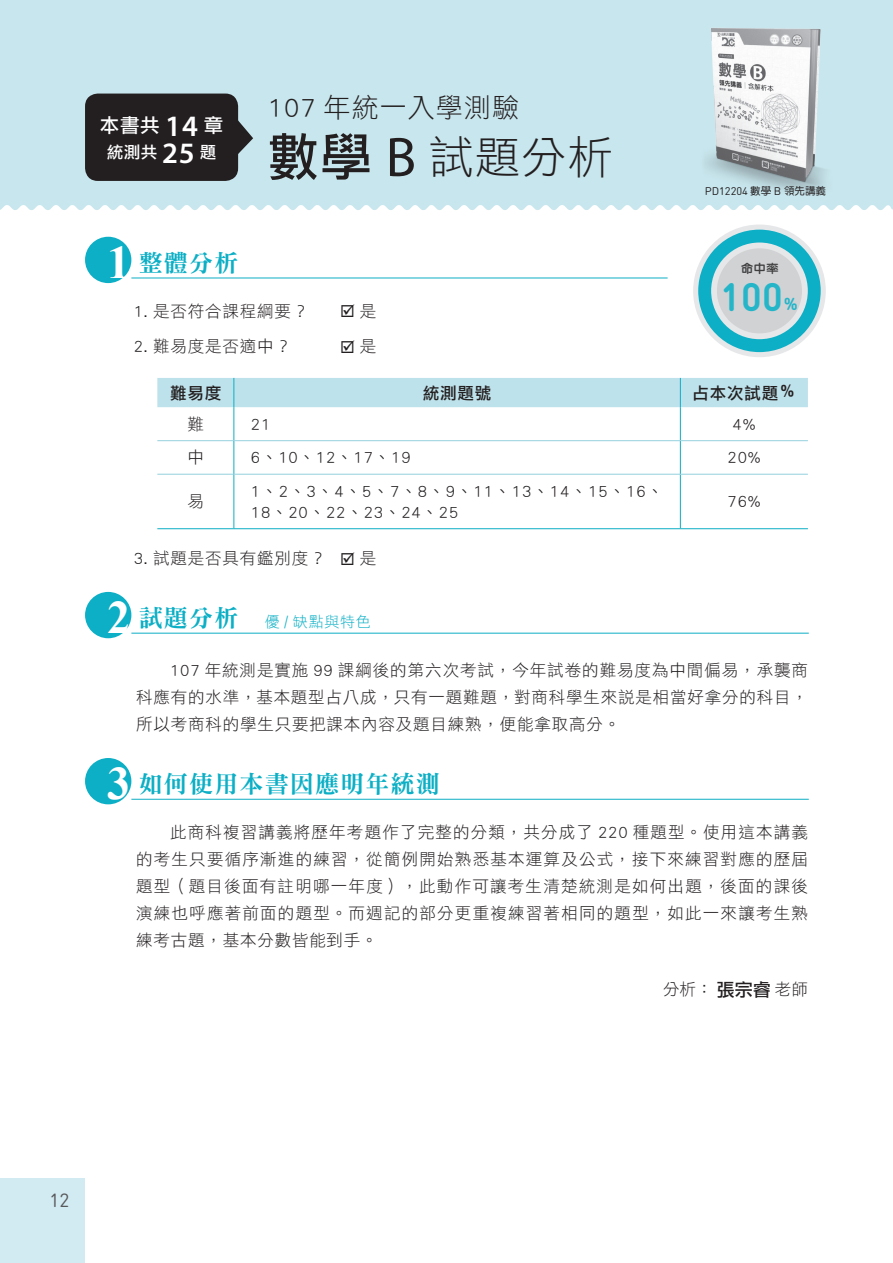
<style>
.page{position:relative;width:893px;height:1263px;background:#fff}
.page>*{position:absolute;margin:0;border:0;box-sizing:border-box;transform-origin:0 0}
.t1{font:45px "DF Li Hei Std W3";color:#231f20}
.t2{font:700 40.35px "Din Round";color:#25b5c9}
.t3{font:27px "DF Li Hei Std W3";letter-spacing:.04em;color:#231f20}
.t4{font:24px "DFN Ming XB HKP BF";letter-spacing:.05em;color:#0cafc5}
.t5{font:19.5px "DF Li Hei Md WIN BF";color:#fff}
.t6{font:18.9px "Din Round";color:#57585a}
.t7{font:700 17.7px "Din Round";color:#25b5c9}
.t8{font:16.5px/27px "DF Li Hei Std W3";letter-spacing:.05em;color:#231f20;text-align:justify}
.t9{font:16.5px "DF Li Hei Md WIN BF";letter-spacing:.05em;color:#231f20}
.t10{font:16.5px "DF Li Hei Md WIN BF";color:#fff}
.t11{font:15px "DF Li Hei Std W3";letter-spacing:.05em;color:#0cafc5}
.t12{font:12px "DF Li Yuan Bd HK BF";color:#3e3e3f}
.t13{font:10.95px "Din Round";color:#231f20}
.s1{font-family:"Myriad Pro";font-weight:600;font-size:29.7px}
.s2{font-family:"DF Li Hei Md WIN BF";font-size:51px}
.s3{font-family:"Myriad Pro";font-size:56.1px}
.s4{font-family:"DF Yuan Md HKP BF";font-size:10.5px}
.s5{font-family:"Times New Roman";font-weight:700;font-size:46.5px;color:#fff}
.s6{font-family:"DFN Ming XB HKP BF";font-size:24px}
.s7{font-family:"DF Li Hei Md WIN BF";font-size:18px}
</style>
<div class="page">
<div style="left:0;top:0;width:892px;height:210px;background:#c8e6ed"></div>
<div style="left:0;top:1178px;width:85px;height:85px;background:#d2eaf1"></div>
<div style="left:693px;top:225px;width:133px;height:132px;background:#e6e7e9;border-radius:50%"></div>
<svg style="left:698px;top:230px;width:123px;height:122px"></svg>
<div style="left:717px;top:248px;width:85px;height:85px;background:#d1d2d4;border-radius:50%"></div>
<img style="left:688px;top:14px;width:154px;height:189px">
<div style="left:85px;top:237px;width:46px;height:46px;background:#0cafc5;border-radius:50%"></div>
<hr style="left:131px;top:278px;width:537px;height:1px;background:#0cafc5">
<div style="left:157px;top:378px;width:651px;height:29px;background:#bee2eb"></div>
<hr style="left:234px;top:407px;width:1px;height:33px;background:#0cafc5">
<hr style="left:680px;top:407px;width:1px;height:33px;background:#0cafc5">
<hr style="left:157px;top:440px;width:77px;height:1px;background:#94d1de">
<hr style="left:234px;top:441px;width:1px;height:33px;background:#0cafc5">
<hr style="left:234px;top:440px;width:446px;height:1px;background:#94d1de">
<hr style="left:680px;top:441px;width:1px;height:33px;background:#0cafc5">
<hr style="left:680px;top:440px;width:128px;height:1px;background:#94d1de">
<hr style="left:157px;top:474px;width:77px;height:1px;background:#94d1de">
<hr style="left:157px;top:528px;width:77px;height:1px;background:#0cafc5">
<hr style="left:234px;top:474px;width:1px;height:54px;background:#0cafc5">
<hr style="left:234px;top:474px;width:446px;height:1px;background:#94d1de">
<hr style="left:234px;top:528px;width:446px;height:1px;background:#0cafc5">
<hr style="left:680px;top:474px;width:1px;height:54px;background:#0cafc5">
<hr style="left:680px;top:474px;width:128px;height:1px;background:#94d1de">
<hr style="left:680px;top:528px;width:128px;height:1px;background:#0cafc5">
<div style="left:85px;top:592px;width:46px;height:46px;background:#0cafc5;border-radius:50%"></div>
<hr style="left:131px;top:633px;width:678px;height:1px;background:#0cafc5">
<div style="left:85px;top:758px;width:46px;height:46px;background:#0cafc5;border-radius:50%"></div>
<hr style="left:131px;top:799px;width:678px;height:1px;background:#0cafc5">
<div style="left:85px;top:94px;width:153px;height:87px;background:#231f20;border-radius:13px"></div>
<svg style="left:238px;top:119px;width:15px;height:36px"></svg>
<svg style="left:892px;top:0;width:1px;height:210px"></svg>
<p class="t5" style="left:100px;top:115px;width:125px">本書共 <span class="s1">14</span> 章</p>
<p class="t10" style="left:107px;top:144px;width:111px">統測共 <span class="s1">25</span> 題</p>
<h3 class="t3" style="left:268px;top:92px;width:253px">107 年統一入學測驗</h3>
<h1 class="t1" style="left:268px;top:132px;width:347px"><span class="s2">數學</span> <span class="s3">B</span> 試題分析</h1>
<p class="t13" style="left:705px;top:183px;width:123px">PD12204 <span class="s4">數學</span> B <span class="s4">領先講義</span></p>
<h3 class="t4" style="left:107px;top:251px;width:133px"><span class="s5">1</span> 整體分析</h3>
<p class="t8" style="left:134px;top:297px;width:176px">1. 是否符合課程綱要？</p>
<p class="t8" style="left:340px;top:297px;width:38px">☑ 是</p>
<p class="t8" style="left:134px;top:333px;width:158px">2. 難易度是否適中？</p>
<p class="t8" style="left:340px;top:333px;width:38px">☑ 是</p>
<p class="t9" style="left:170px;top:384px;width:53px">難易度</p>
<p class="t9" style="left:423px;top:384px;width:70px">統測題號</p>
<p class="t9" style="left:693px;top:384px;width:105px">占本次試題％</p>
<p class="t8" style="left:187px;top:410px;width:18px">難</p>
<p class="t8" style="left:251px;top:410px;width:21px">21</p>
<p class="t8" style="left:733px;top:410px;width:24px">4%</p>
<p class="t8" style="left:187px;top:444px;width:18px">中</p>
<p class="t8" style="left:251px;top:444px;width:161px">6、10、12、17、19</p>
<p class="t8" style="left:728px;top:444px;width:35px">20%</p>
<p class="t8" style="left:187px;top:488px;width:18px">易</p>
<p class="t8" style="left:251px;top:480px;width:414px;line-height:21px">1、2、3、4、5、7、8、9、11、13、14、15、16、<br>18、20、22、23、24、25</p>
<p class="t8" style="left:728px;top:488px;width:35px">76%</p>
<p class="t8" style="left:134px;top:545px;width:244px">3. 試題是否具有鑑別度？ ☑ 是</p>
<p class="t11" style="left:107px;top:614px;width:265px"><span class="s5">2</span> <span class="s6">試題分析　</span>優 / 缺點與特色</p>
<p class="t8" style="left:136px;top:657px;width:673px;text-indent:34px">107 年統測是實施 99 課綱後的第六次考試，今年試卷的難易度為中間偏易，承襲商科應有的水準，基本題型占八成，只有一題難題，對商科學生來說是相當好拿分的科目，所以考商科的學生只要把課本內容及題目練熟，便能拿取高分。</p>
<h3 class="t4" style="left:107px;top:772px;width:334px"><span class="s5">3</span> 如何使用本書因應明年統測</h3>
<p class="t8" style="left:136px;top:818px;width:674px;text-indent:34px">此商科複習講義將歷年考題作了完整的分類，共分成了 220 種題型。使用這本講義的考生只要循序漸進的練習，從簡例開始熟悉基本運算及公式，接下來練習對應的歷屆題型（題目後面有註明哪一年度），此動作可讓考生清楚統測是如何出題，後面的課後演練也呼應著前面的題型。而週記的部分更重複練習著相同的題型，如此一來讓考生熟練考古題，基本分數皆能到手。</p>
<p class="t8" style="left:663px;top:975px;width:146px">分析：<span class="s7">張宗睿</span>老師</p>
<p class="t12" style="left:741px;top:262px;width:39px">命中率</p>
<h2 class="t2" style="left:720px;top:265px;width:65px">100</h2>
<p class="t7" style="left:784px;top:290px;width:16px">%</p>
<p class="t6" style="left:50px;top:1185px;width:21px">12</p>
</div>
